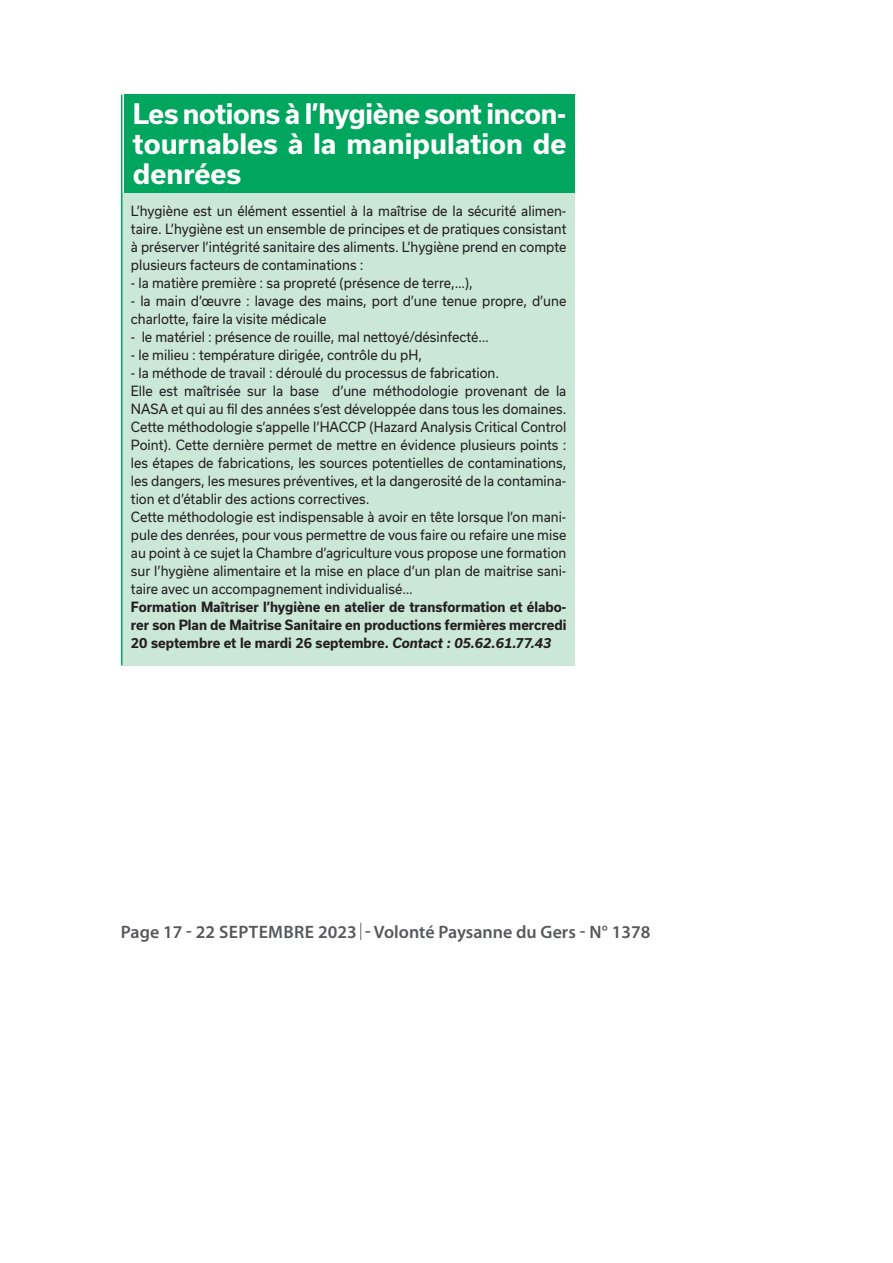
<style>
.page{position:relative;width:893px;height:1263px;background:#fff}
.page>*{position:absolute;margin:0;border:0;box-sizing:border-box;transform-origin:0 0}
.t1{font:700 27px/30px "Usual";color:#fff;text-align:justify}
.t2{font:600 18px "Myriad Pro";color:#57585a}
.t3{font:13.5px/18px "Usual";color:#231f20;scale:.95 1}
.t4{font:700 13.5px/18px "Usual";color:#231f20;text-align:justify;scale:.95 1}
.s1{font-style:italic}
</style>
<div class="page">
<div style="left:122px;top:193px;width:453px;height:472px;background:#cbe7d7"></div>
<div style="left:124px;top:95px;width:451px;height:98px;background:#00a65d"></div>
<hr style="left:121px;top:95px;width:1px;height:570px;background:#00a65d">
<svg style="left:360px;top:923px;width:1px;height:17px"></svg>
<h1 class="t1" style="left:133px;top:99px;width:435px">Les notions à l’hygiène sont incon&shy;tournables à la manipulation de denrées</h1>
<p class="t3" style="left:131px;top:202px;width:460px;text-align:justify">L’hygiène est un élément essentiel à la maîtrise de la sécurité alimen&shy;taire. L’hygiène est un ensemble de principes et de pratiques consistant à préserver l’intégrité sanitaire des aliments. L’hygiène prend en compte plusieurs facteurs de contaminations :</p>
<p class="t3" style="left:131px;top:274px;width:361px">- la matière première : sa propreté (présence de terre,…),</p>
<p class="t3" style="left:131px;top:292px;width:460px">- la main d’œuvre : lavage des mains, port d’une tenue propre, d’une charlotte, faire la visite médicale</p>
<p class="t3" style="left:131px;top:328px;width:378px">- le matériel : présence de rouille, mal nettoyé/désinfecté…</p>
<p class="t3" style="left:131px;top:346px;width:308px">- le milieu : température dirigée, contrôle du pH,</p>
<p class="t3" style="left:131px;top:364px;width:460px">- la méthode de travail : déroulé du processus de fabrication.<br>Elle est maîtrisée sur la base d’une méthodologie provenant de la NASA et qui au fil des années s’est développée dans tous les domaines.<br>Cette méthodologie s’appelle l’HACCP (Hazard Analysis Critical Control Point). Cette dernière permet de mettre en évidence plusieurs points : les étapes de fabrications, les sources potentielles de contaminations, les dangers, les mesures préventives, et la dangerosité de la contamina&shy;tion et d’établir des actions correctives.<br>Cette méthodologie est indispensable à avoir en tête lorsque l’on mani&shy;pule des denrées, pour vous permettre de vous faire ou refaire une mise au point à ce sujet la Chambre d’agriculture vous propose une formation sur l’hygiène alimentaire et la mise en place d’un plan de maitrise sani&shy;taire avec un accompagnement individualisé…</p>
<p class="t4" style="left:131px;top:598px;width:460px">Formation Maîtriser l’hygiène en atelier de transformation et élabo&shy;rer son Plan de Maitrise Sanitaire en productions fermières mercredi 20 septembre et le mardi 26 septembre. <span class="s1">Contact : 05.62.61.77.43</span></p>
<h2 class="t2" style="left:121px;top:920px;width:531px">Page 17 - 22 SEPTEMBRE 2023 - Volonté Paysanne du Gers - N° 1378</h2>
</div>
